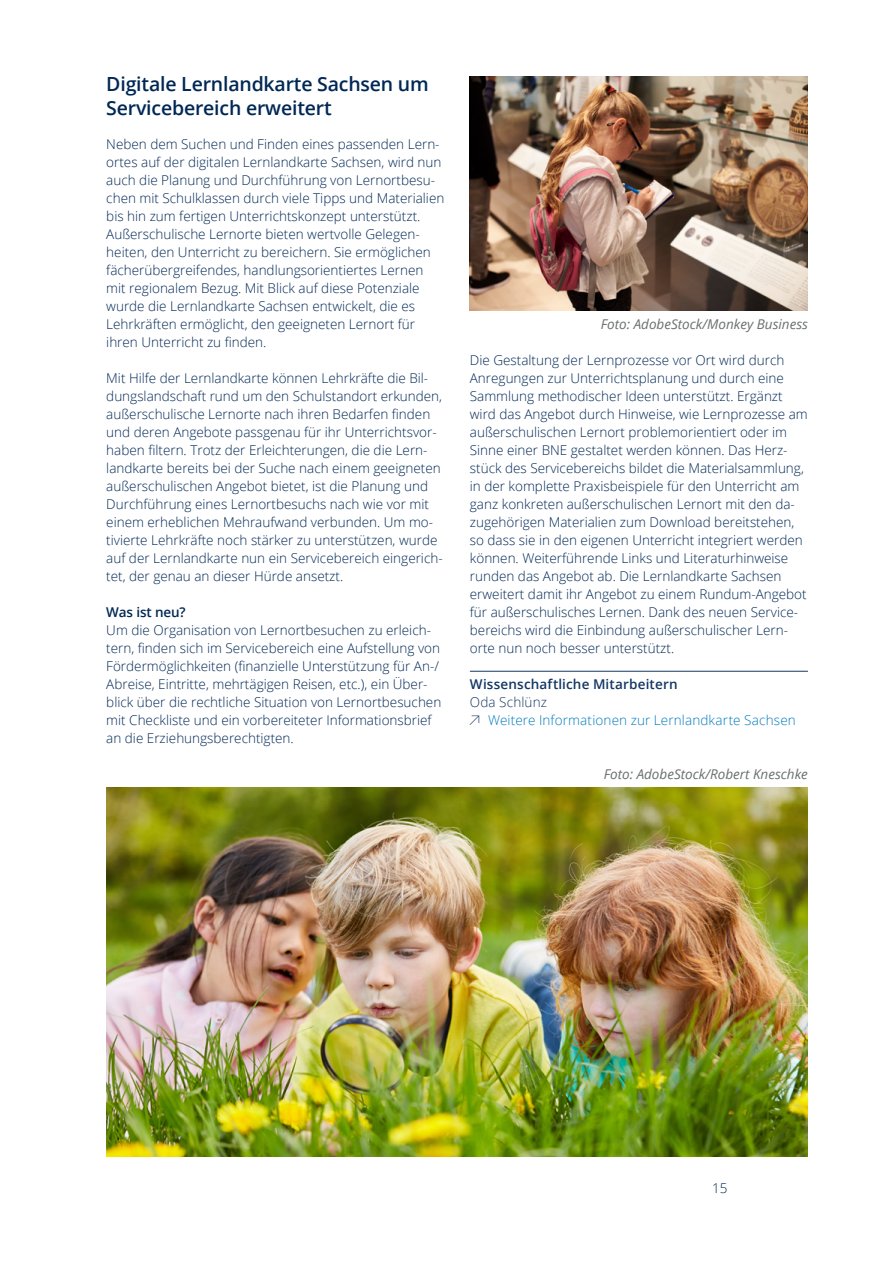
<style>
.page{position:relative;width:893px;height:1263px;background:#fff}
.page>*{position:absolute;margin:0;border:0;box-sizing:border-box;transform-origin:0 0}
.H3_Überschrift_3{font:600 19.5px/23.4px "Open Sans";letter-spacing:-.01em;color:#002855}
.t1{font:300 13.5px/18px "Open Sans";color:#002855}
.t2{font:italic 13.5px "Open Sans";color:#68706f}
.Liste_Website{font:300 13.5px "Open Sans";letter-spacing:.01em;color:#007bbe}
.Kontakt{font:600 13.5px/18px "Open Sans";letter-spacing:.015em;color:#143762}
.H4_Überschrift_4{font:600 13.5px "Open Sans";letter-spacing:-.01em;color:#002855}
.s1{font-weight:300}
</style>
<div class="page">
<img style="left:470px;top:77px;width:338px;height:234px">
<hr style="left:470px;top:671px;width:338px;height:1px;background:#143762">
<img style="left:106px;top:788px;width:702px;height:369px">
<h3 class="H3_Überschrift_3" style="left:106px;top:72px;width:324px">Digitale Lernlandkarte Sachsen um<br>Servicebereich erweitert</h3>
<p class="t1" style="left:106px;top:134px;width:340px">Neben dem Suchen und Finden eines passenden Lern&shy;ortes auf der digitalen Lernlandkarte Sachsen, wird nun auch die Planung und Durchführung von Lernortbesu&shy;chen mit Schulklassen durch viele Tipps und Materialien bis hin zum fertigen Unterrichtskonzept unterstützt.<br>Außerschulische Lernorte bieten wertvolle Gelegen&shy;heiten, den Unterricht zu bereichern. Sie ermöglichen fächerübergreifendes, handlungsorientiertes Lernen mit regionalem Bezug. Mit Blick auf diese Potenziale wurde die Lernlandkarte Sachsen entwickelt, die es Lehrkräften ermöglicht, den geeigneten Lernort für ihren Unterricht zu finden.</p>
<p class="t1" style="left:106px;top:368px;width:338px">Mit Hilfe der Lernlandkarte können Lehrkräfte die Bil&shy;dungslandschaft rund um den Schulstandort erkunden, außerschulische Lernorte nach ihren Bedarfen finden und deren Angebote passgenau für ihr Unterrichtsvor&shy;haben filtern. Trotz der Erleichterungen, die die Lern&shy;landkarte bereits bei der Suche nach einem geeigneten außerschulischen Angebot bietet, ist die Planung und Durchführung eines Lernortbesuchs nach wie vor mit einem erheblichen Mehraufwand verbunden. Um mo&shy;tivierte Lehrkräfte noch stärker zu unterstützen, wurde auf der Lernlandkarte nun ein Servicebereich eingerich&shy;tet, der genau an dieser Hürde ansetzt.</p>
<h4 class="H4_Überschrift_4" style="left:106px;top:602px;width:81px">Was ist neu?</h4>
<p class="t1" style="left:106px;top:620px;width:337px">Um die Organisation von Lernortbesuchen zu erleich&shy;tern, finden sich im Servicebereich eine Aufstellung von Fördermöglichkeiten (finanzielle Unterstützung für An-/ Abreise, Eintritte, mehrtägigen Reisen, etc.), ein Über&shy;blick über die rechtliche Situation von Lernortbesuchen mit Checkliste und ein vorbereiteter Informationsbrief an die Erziehungsberechtigten.</p>
<p class="t2" style="left:601px;top:314px;width:208px">Foto: AdobeStock/Monkey Business</p>
<p class="t1" style="left:470px;top:350px;width:339px">Die Gestaltung der Lernprozesse vor Ort wird durch Anregungen zur Unterrichtsplanung und durch eine Sammlung methodischer Ideen unterstützt. Ergänzt wird das Angebot durch Hinweise, wie Lernprozesse am außerschulischen Lernort problemorientiert oder im Sinne einer BNE gestaltet werden können. Das Herz&shy;stück des Servicebereichs bildet die Materialsammlung, in der komplette Praxisbeispiele für den Unterricht am ganz konkreten außerschulischen Lernort mit den da&shy;zugehörigen Materialien zum Download bereitstehen, so dass sie in den eigenen Unterricht integriert werden können. Weiterführende Links und Literaturhinweise runden das Angebot ab. Die Lernlandkarte Sachsen erweitert damit ihr Angebot zu einem Rundum-Angebot für außerschulisches Lernen. Dank des neuen Service&shy;bereichs wird die Einbindung außerschulischer Lern&shy;orte nun noch besser unterstützt.</p>
<p class="Kontakt" style="left:470px;top:674px;width:209px">Wissenschaftliche Mitarbeitern<br><span class="s1">Oda Schlünz</span></p>
<p class="Liste_Website" style="left:488px;top:710px;width:309px">Weitere Informationen zur Lernlandkarte Sachsen</p>
<p class="t2" style="left:604px;top:764px;width:206px">Foto: AdobeStock/Robert Kneschke</p>
<p class="t1" style="left:712px;top:1178px;width:17px">15</p>
</div>
